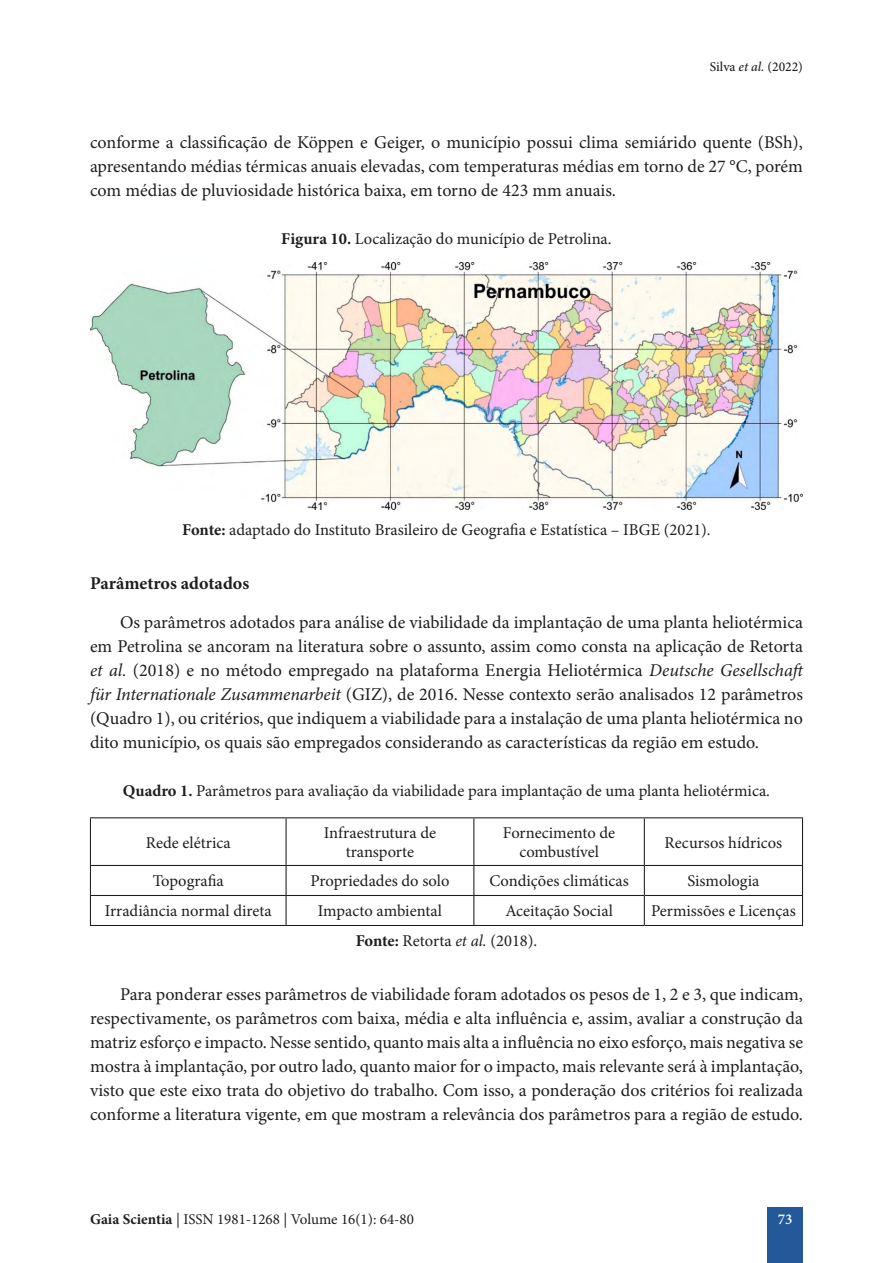
<style>
.page{position:relative;width:893px;height:1263px;background:#fff}
.page>*{position:absolute;margin:0;border:0;box-sizing:border-box;transform-origin:0 0}
.t1{font:18px/24px "Minion Pro";color:#1e1e1e;text-align:justify}
.t2{font:700 18px "Minion Pro";color:#1e1e1e}
.t3{font:16.5px/19.5px "Minion Pro";color:#1e1e1e;text-align:center}
.t4{font:15px "Minion Pro";color:#1e1e1e}
.t5{font:600 15px "Minion Pro";color:#fff}
.t6{font:500 13.5px "Minion Pro";color:#1e1e1e}
.s1{font-style:italic}
.s2{font-weight:700}
</style>
<div class="page">
<div style="left:767px;top:1207px;width:36px;height:56px;background:#235999"></div>
<img style="left:90px;top:263px;width:713px;height:247px">
<hr style="left:90px;top:817px;width:196px;height:1px;background:#1e1e1e">
<hr style="left:90px;top:818px;width:1px;height:47px;background:#1e1e1e">
<hr style="left:286px;top:817px;width:188px;height:1px;background:#1e1e1e">
<hr style="left:286px;top:818px;width:1px;height:47px;background:#1e1e1e">
<hr style="left:474px;top:817px;width:170px;height:1px;background:#1e1e1e">
<hr style="left:473px;top:818px;width:1px;height:47px;background:#1e1e1e">
<hr style="left:644px;top:817px;width:159px;height:1px;background:#1e1e1e">
<hr style="left:644px;top:818px;width:1px;height:47px;background:#1e1e1e">
<hr style="left:802px;top:818px;width:1px;height:47px;background:#1e1e1e">
<hr style="left:90px;top:865px;width:196px;height:1px;background:#1e1e1e">
<hr style="left:286px;top:865px;width:188px;height:1px;background:#1e1e1e">
<hr style="left:474px;top:865px;width:170px;height:1px;background:#1e1e1e">
<hr style="left:644px;top:865px;width:159px;height:1px;background:#1e1e1e">
<hr style="left:90px;top:895px;width:196px;height:1px;background:#1e1e1e">
<svg style="left:90px;top:866px;width:1px;height:59px"></svg>
<hr style="left:286px;top:895px;width:188px;height:1px;background:#1e1e1e">
<svg style="left:286px;top:866px;width:1px;height:59px"></svg>
<hr style="left:474px;top:895px;width:170px;height:1px;background:#1e1e1e">
<svg style="left:473px;top:866px;width:1px;height:59px"></svg>
<hr style="left:644px;top:895px;width:159px;height:1px;background:#1e1e1e">
<svg style="left:644px;top:866px;width:1px;height:59px"></svg>
<svg style="left:802px;top:866px;width:1px;height:59px"></svg>
<hr style="left:90px;top:925px;width:196px;height:1px;background:#1e1e1e">
<hr style="left:286px;top:925px;width:188px;height:1px;background:#1e1e1e">
<hr style="left:474px;top:925px;width:170px;height:1px;background:#1e1e1e">
<hr style="left:644px;top:925px;width:159px;height:1px;background:#1e1e1e">
<p class="t6" style="left:710px;top:58px;width:95px">Silva <span class="s1">et al.</span> (2022)</p>
<p class="t1" style="left:90px;top:130px;width:714px">conforme a classificação de Köppen e Geiger, o município possui clima semiárido quente (BSh), apresentando médias térmicas anuais elevadas, com temperaturas médias em torno de 27 °C, porém com médias de pluviosidade histórica baixa, em torno de 423 mm anuais.</p>
<p class="t3" style="left:281px;top:229px;width:332px"><span class="s2">Figura 10.</span> Localização do município de Petrolina.</p>
<p class="t3" style="left:182px;top:520px;width:530px"><span class="s2">Fonte:</span> adaptado do Instituto Brasileiro de Geografia e Estatística – IBGE (2021).</p>
<p class="t2" style="left:90px;top:571px;width:161px">Parâmetros adotados</p>
<p class="t1" style="left:90px;top:611px;width:717px;text-align:left;text-indent:30px">Os parâmetros adotados para análise de viabilidade da implantação de uma planta heliotérmica em Petrolina se ancoram na literatura sobre o assunto, assim como consta na aplicação de Retorta <span class="s1">et al.</span> (2018) e no método empregado na plataforma Energia Heliotérmica <span class="s1">Deutsche Gesellschaft für Internationale Zusammenarbeit</span> (GIZ), de 2016. Nesse contexto serão analisados 12 parâmetros (Quadro 1), ou critérios, que indiquem a viabilidade para a instalação de uma planta heliotérmica no dito município, os quais são empregados considerando as características da região em estudo.</p>
<p class="t3" style="left:123px;top:781px;width:649px"><span class="s2">Quadro 1.</span> Parâmetros para avaliação da viabilidade para implantação de uma planta heliotérmica.</p>
<p class="t3" style="left:146px;top:833px;width:87px">Rede elétrica</p>
<p class="t3" style="left:324px;top:823px;width:114px">Infraestrutura de transporte</p>
<p class="t3" style="left:503px;top:823px;width:114px">Fornecimento de combustível</p>
<p class="t3" style="left:665px;top:833px;width:119px">Recursos hídricos</p>
<p class="t3" style="left:153px;top:871px;width:73px">Topografia</p>
<p class="t3" style="left:310px;top:871px;width:140px">Propriedades do solo</p>
<p class="t3" style="left:489px;top:871px;width:141px">Condições climáticas</p>
<p class="t3" style="left:687px;top:871px;width:74px">Sismologia</p>
<p class="t3" style="left:105px;top:901px;width:169px">Irradiância normal direta</p>
<p class="t3" style="left:318px;top:901px;width:126px">Impacto ambiental</p>
<p class="t3" style="left:505px;top:901px;width:109px">Aceitação Social</p>
<p class="t3" style="left:651px;top:901px;width:146px">Permissões e Licenças</p>
<p class="t3" style="left:356px;top:930px;width:183px"><span class="s2">Fonte:</span> Retorta <span class="s1">et al.</span> (2018).</p>
<p class="t1" style="left:90px;top:982px;width:714px;text-indent:30px">Para ponderar esses parâmetros de viabilidade foram adotados os pesos de 1, 2 e 3, que indicam, respectivamente, os parâmetros com baixa, média e alta influência e, assim, avaliar a construção da matriz esforço e impacto. Nesse sentido, quanto mais alta a influência no eixo esforço, mais negativa se mostra à implantação, por outro lado, quanto maior for o impacto, mais relevante será à implantação, visto que este eixo trata do objetivo do trabalho. Com isso, a ponderação dos critérios foi realizada conforme a literatura vigente, em que mostram a relevância dos parâmetros para a região de estudo.</p>
<p class="t4" style="left:90px;top:1209px;width:325px"><span class="s2">Gaia Scientia</span> | ISSN 1981-1268 | Volume 16(1): 64-80</p>
<p class="t5" style="left:778px;top:1209px;width:16px">73</p>
</div>
